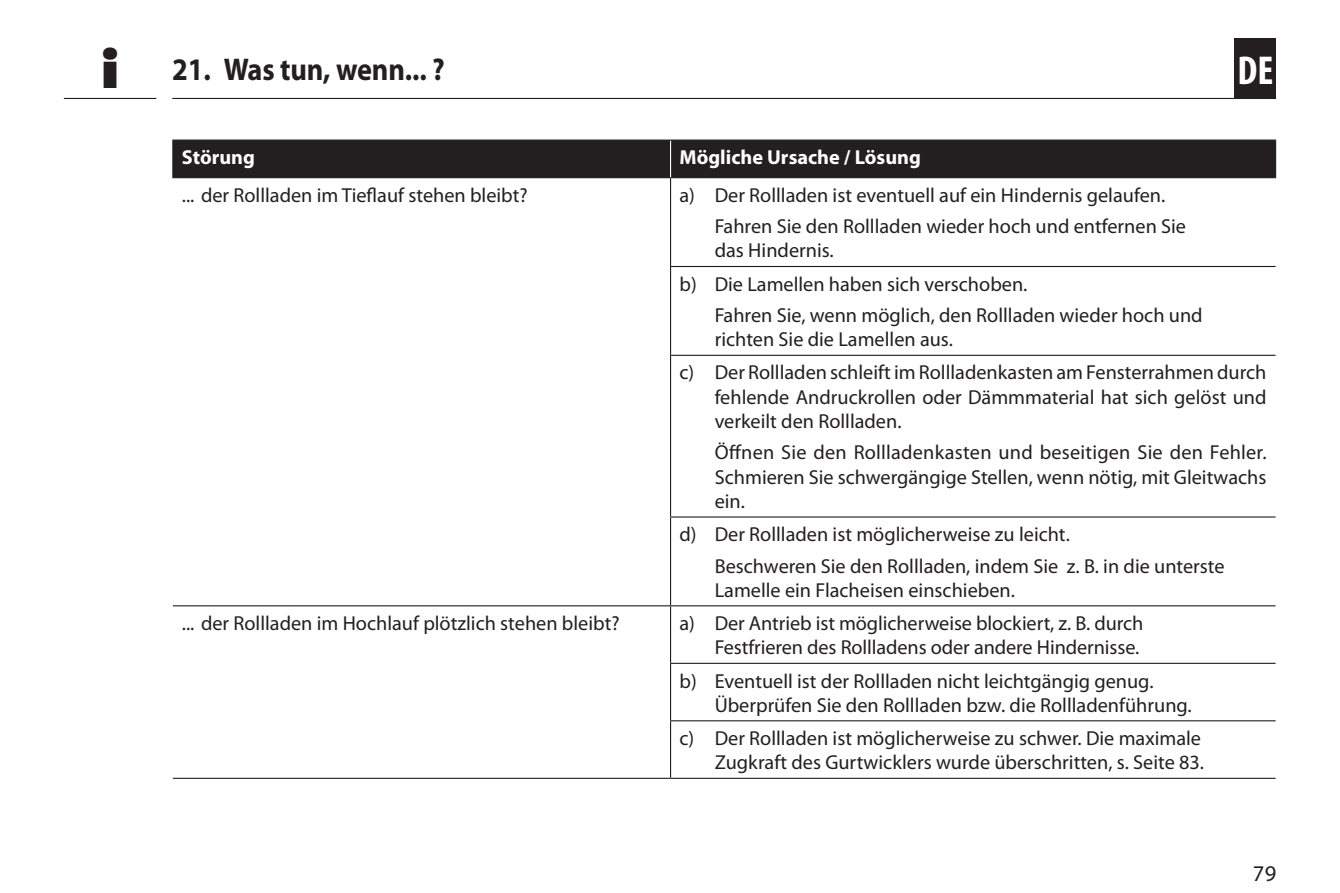
<style>
.page{position:relative;width:1340px;height:893px;background:#fff}
.page>*{position:absolute;margin:0;border:0;box-sizing:border-box;transform-origin:0 0}
.Informations_-_I{font:800 49.5px "Futura";color:#231f20}
.t1{font:700 condensed 40.5px "Myriad Pro";color:#fff}
.Kap__ab_2__-_DE{font:700 31.5px "Myriad Pro";letter-spacing:-.005em;color:#231f20;scale:.9 1}
.t2{font:22.5px "Myriad Pro";color:#231f20}
.Fließtext_-_DE{font:20.25px/24.3px "Myriad Pro";color:#231f20}
.Überschrift_-_DE{font:700 20.25px "Myriad Pro";color:#fff}
</style>
<div class="page">
<hr style="left:172px;top:98px;width:1104px;height:1px;background:#231f20">
<hr style="left:64px;top:98px;width:92px;height:1px;background:#231f20">
<div style="left:1234px;top:38px;width:42px;height:61px;background:#231f20"></div>
<div style="left:173px;top:141px;width:1101px;height:36px;background:#231f20"></div>
<hr style="left:172px;top:177px;width:498px;height:1px;background:#231f20">
<hr style="left:670px;top:177px;width:606px;height:1px;background:#231f20">
<hr style="left:670px;top:178px;width:1px;height:88px;background:#231f20">
<hr style="left:670px;top:266px;width:605px;height:1px;background:#231f20">
<hr style="left:670px;top:267px;width:1px;height:88px;background:#231f20">
<hr style="left:670px;top:355px;width:605px;height:1px;background:#231f20">
<hr style="left:670px;top:356px;width:1px;height:160px;background:#231f20">
<hr style="left:670px;top:516px;width:605px;height:2px;background:#231f20">
<hr style="left:670px;top:518px;width:1px;height:87px;background:#231f20">
<hr style="left:173px;top:605px;width:497px;height:1px;background:#231f20">
<hr style="left:670px;top:605px;width:605px;height:1px;background:#231f20">
<hr style="left:670px;top:606px;width:1px;height:57px;background:#231f20">
<hr style="left:670px;top:663px;width:605px;height:1px;background:#231f20">
<hr style="left:670px;top:664px;width:1px;height:56px;background:#231f20">
<hr style="left:670px;top:720px;width:605px;height:1px;background:#231f20">
<hr style="left:670px;top:721px;width:1px;height:57px;background:#231f20">
<hr style="left:172px;top:141px;width:1px;height:36px;background:#231f20">
<hr style="left:172px;top:140px;width:498px;height:1px;background:#231f20">
<hr style="left:670px;top:141px;width:1px;height:36px;background:#fff">
<hr style="left:1274px;top:141px;width:2px;height:36px;background:#231f20">
<hr style="left:670px;top:140px;width:606px;height:1px;background:#231f20">
<hr style="left:173px;top:778px;width:497px;height:1px;background:#231f20">
<hr style="left:670px;top:778px;width:605px;height:1px;background:#231f20">
<p class="Informations_-_I" style="left:100px;top:39px;width:21px">i</p>
<p class="Kap__ab_2__-_DE" style="left:172px;top:52px;width:304px">21. Was tun, wenn... ?</p>
<h2 class="t1" style="left:1237px;top:48px;width:37px">DE</h2>
<p class="Überschrift_-_DE" style="left:182px;top:146px;width:75px">Störung</p>
<p class="Überschrift_-_DE" style="left:679px;top:146px;width:243px">Mögliche Ursache / Lösung</p>
<p class="Fließtext_-_DE" style="left:182px;top:183px;width:347px">... der Rollladen im Tieflauf stehen bleibt?</p>
<p class="Fließtext_-_DE" style="left:679px;top:183px;width:487px">a) Der Rollladen ist eventuell auf ein Hindernis gelaufen.</p>
<p class="Fließtext_-_DE" style="left:714px;top:215px;width:473px">Fahren Sie den Rollladen wieder hoch und entfernen Sie das Hindernis.</p>
<p class="Fließtext_-_DE" style="left:679px;top:272px;width:349px">b) Die Lamellen haben sich verschoben.</p>
<p class="Fließtext_-_DE" style="left:714px;top:303px;width:489px">Fahren Sie, wenn möglich, den Rollladen wieder hoch und richten Sie die Lamellen aus.</p>
<p class="Fließtext_-_DE" style="left:714px;top:361px;width:553px;text-align:justify;text-indent:-35px">c) Der Rollladen schleift im Rollladenkasten am Fensterrahmen durch fehlende Andruckrollen oder Dämmmaterial hat sich gelöst und verkeilt den Rollladen.</p>
<p class="Fließtext_-_DE" style="left:714px;top:441px;width:553px;text-align:justify">Öffnen Sie den Rollladenkasten und beseitigen Sie den Fehler.<br>Schmieren Sie schwergängige Stellen, wenn nötig, mit Gleitwachs ein.</p>
<p class="Fließtext_-_DE" style="left:679px;top:523px;width:392px">d) Der Rollladen ist möglicherweise zu leicht.</p>
<p class="Fließtext_-_DE" style="left:714px;top:554px;width:511px">Beschweren Sie den Rollladen, indem Sie z. B. in die unterste<br>Lamelle ein Flacheisen einschieben.</p>
<p class="Fließtext_-_DE" style="left:182px;top:611px;width:439px">... der Rollladen im Hochlauf plötzlich stehen bleibt?</p>
<p class="Fließtext_-_DE" style="left:679px;top:611px;width:465px;text-align:right">a) Der Antrieb ist möglicherweise blockiert, z. B. durch<br>Festfrieren des Rollladens oder andere Hindernisse.</p>
<p class="Fließtext_-_DE" style="left:714px;top:669px;width:478px;text-indent:-35px">b) Eventuell ist der Rollladen nicht leichtgängig genug.<br>Überprüfen Sie den Rollladen bzw. die Rollladenführung.</p>
<p class="Fließtext_-_DE" style="left:679px;top:726px;width:526px;text-align:right">c) Der Rollladen ist möglicherweise zu schwer. Die maximale<br>Zugkraft des Gurtwicklers wurde überschritten, s. Seite 83.</p>
<p class="t2" style="left:1252px;top:861px;width:25px">79</p>
</div>
